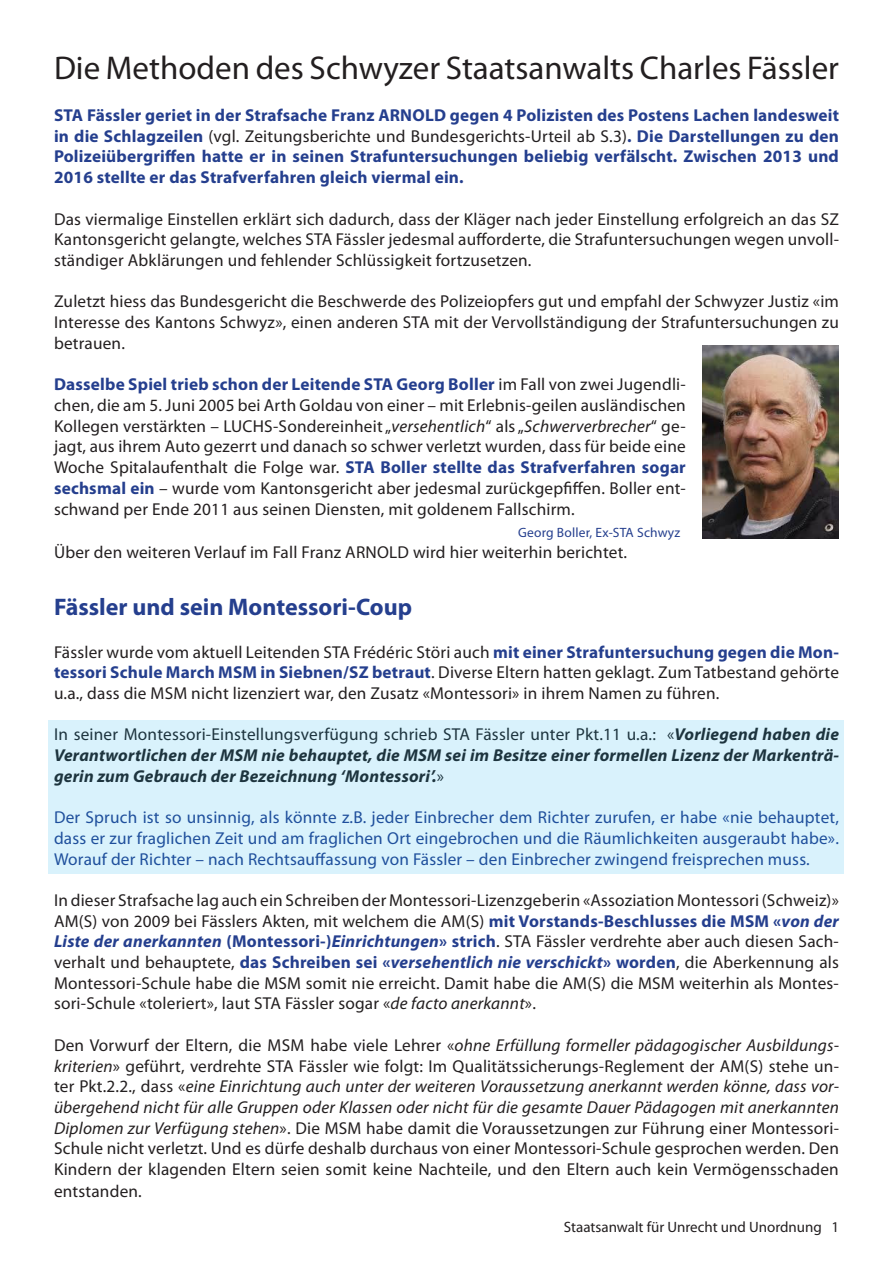
<style>
.page{position:relative;width:893px;height:1263px;background:#fff}
.page>*{position:absolute;margin:0;border:0;box-sizing:border-box;transform-origin:0 0}
.t1{font:33px "Myriad Pro";color:#231f20}
.t2{font:700 24px "Myriad Pro";color:#253f8e}
.t3{font:17.25px/20.9px "Myriad Pro";letter-spacing:.01em;color:#231f20;text-align:justify}
.t4{font:700 17.25px/20.7px "Myriad Pro";letter-spacing:.01em;color:#253f8e;text-align:justify}
.t5{font:17.25px/20.7px "Myriad Pro";letter-spacing:.01em;color:#253f8e;text-align:justify}
.t6{font:italic 700 17.25px/20.7px "Myriad Pro";letter-spacing:.01em;color:#231f20;text-align:justify}
.t7{font:15px "Myriad Pro";color:#231f20}
.t8{font:13.5px "Myriad Pro";letter-spacing:.01em;color:#253f8e}
.s1{font-weight:400;color:#231f20}
.s2{font-weight:700;color:#253f8e}
.s3{font-style:italic}
.s4{font-weight:400;font-style:normal}
.s5{font-weight:700;font-style:italic;color:#253f8e}
</style>
<div class="page">
<div style="left:49px;top:720px;width:795px;height:153px;background:#d9f2fc"></div>
<img style="left:703px;top:346px;width:136px;height:192px">
<h1 class="t1" style="left:54px;top:47px;width:786px">Die Methoden des Schwyzer Staatsanwalts Charles Fässler</h1>
<p class="t4" style="left:54px;top:104px;width:786px">STA Fässler geriet in der Strafsache Franz ARNOLD gegen 4 Polizisten des Postens Lachen landesweit in die Schlagzeilen <span class="s1">(vgl. Zeitungsberichte und Bundesgerichts-Urteil ab S.3)</span>. Die Darstellungen zu den Polizeiübergriffen hatte er in seinen Strafuntersuchungen beliebig verfälscht. Zwischen 2013 und 2016 stellte er das Strafverfahren gleich viermal ein.</p>
<p class="t3" style="left:54px;top:208px;width:786px">Das viermalige Einstellen erklärt sich dadurch, dass der Kläger nach jeder Einstellung erfolgreich an das SZ Kantonsgericht gelangte, welches STA Fässler jedesmal aufforderte, die Strafuntersuchungen wegen unvoll&shy;ständiger Abklärungen und fehlender Schlüssigkeit fortzusetzen.</p>
<p class="t3" style="left:54px;top:291px;width:786px">Zuletzt hiess das Bundesgericht die Beschwerde des Polizeiopfers gut und empfahl der Schwyzer Justiz «im Interesse des Kantons Schwyz», einen anderen STA mit der Vervollständigung der Strafuntersuchungen zu betrauen.</p>
<p class="t3" style="left:54px;top:374px;width:633px"><span class="s2">Dasselbe Spiel trieb schon der Leitende STA Georg Boller</span> im Fall von zwei Jugendli&shy;chen, die am 5. Juni 2005 bei Arth Goldau von einer – mit Erlebnis-geilen ausländischen Kollegen verstärkten – LUCHS-Sondereinheit „<span class="s3">versehentlich</span>“ als „<span class="s3">Schwerverbrecher</span>“ ge&shy;jagt, aus ihrem Auto gezerrt und danach so schwer verletzt wurden, dass für beide eine Woche Spitalaufenthalt die Folge war. <span class="s2">STA Boller stellte das Strafverfahren sogar sechsmal ein</span> – wurde vom Kantonsgericht aber jedesmal zurückgepfiffen. Boller ent&shy;schwand per Ende 2011 aus seinen Diensten, mit goldenem Fallschirm.</p>
<p class="t8" style="left:518px;top:524px;width:163px">Georg Boller, Ex-STA Schwyz</p>
<p class="t3" style="left:54px;top:541px;width:575px">Über den weiteren Verlauf im Fall Franz ARNOLD wird hier weiterhin berichtet.</p>
<h2 class="t2" style="left:54px;top:591px;width:360px">Fässler und sein Montessori-Coup</h2>
<p class="t3" style="left:54px;top:641px;width:786px">Fässler wurde vom aktuell Leitenden STA Frédéric Störi auch <span class="s2">mit einer Strafuntersuchung gegen die Mon&shy;tessori Schule March MSM in Siebnen/SZ betraut</span>. Diverse Eltern hatten geklagt. Zum Tatbestand gehörte u.a., dass die MSM nicht lizenziert war, den Zusatz «Montessori» in ihrem Namen zu führen.</p>
<p class="t6" style="left:54px;top:724px;width:786px"><span class="s4">In seiner Montessori-Einstellungsverfügung schrieb STA Fässler unter Pkt.11 u.a.: «</span>Vorliegend haben die Verantwortlichen der MSM nie behauptet, die MSM sei im Besitze einer formellen Lizenz der Markenträ&shy;gerin zum Gebrauch der Bezeichnung ‘Montessori’.<span class="s4">»</span></p>
<p class="t5" style="left:54px;top:807px;width:786px">Der Spruch ist so unsinnig, als könnte z.B. jeder Einbrecher dem Richter zurufen, er habe «nie behauptet, dass er zur fraglichen Zeit und am fraglichen Ort eingebrochen und die Räumlichkeiten ausgeraubt habe».<br>Worauf der Richter – nach Rechtsauffassung von Fässler – den Einbrecher zwingend freisprechen muss.</p>
<p class="t3" style="left:54px;top:889px;width:786px">In dieser Strafsache lag auch ein Schreiben der Montessori-Lizenzgeberin «Assoziation Montessori (Schweiz)» AM(S) von 2009 bei Fässlers Akten, mit welchem die AM(S) <span class="s2">mit Vorstands-Beschlusses die MSM «</span><span class="s5">von der Liste der anerkannten</span> <span class="s2">(Montessori-)</span><span class="s5">Einrichtungen</span><span class="s2">» strich</span>. STA Fässler verdrehte aber auch diesen Sach&shy;verhalt und behauptete, <span class="s2">das Schreiben sei «</span><span class="s5">versehentlich nie verschickt</span><span class="s2">» worden</span>, die Aberkennung als Montessori-Schule habe die MSM somit nie erreicht. Damit habe die AM(S) die MSM weiterhin als Montes&shy;sori-Schule «toleriert», laut STA Fässler sogar «<span class="s3">de facto anerkannt</span>».</p>
<p class="t3" style="left:54px;top:1034px;width:786px">Den Vorwurf der Eltern, die MSM habe viele Lehrer «<span class="s3">ohne Erfüllung formeller pädagogischer Ausbildungs&shy;kriterien</span>» geführt, verdrehte STA Fässler wie folgt: Im Qualitätssicherungs-Reglement der AM(S) stehe un&shy;ter Pkt.2.2., dass «<span class="s3">eine Einrichtung auch unter der weiteren Voraussetzung anerkannt werden könne, dass vor&shy;übergehend nicht für alle Gruppen oder Klassen oder nicht für die gesamte Dauer Pädagogen mit anerkannten Diplomen zur Verfügung stehen</span>». Die MSM habe damit die Voraussetzungen zur Führung einer Montessori-Schule nicht verletzt. Und es dürfe deshalb durchaus von einer Montessori-Schule gesprochen werden. Den Kindern der klagenden Eltern seien somit keine Nachteile, und den Eltern auch kein Vermögensschaden entstanden.</p>
<p class="t7" style="left:564px;top:1217px;width:277px">Staatsanwalt für Unrecht und Unordnung 1</p>
</div>
